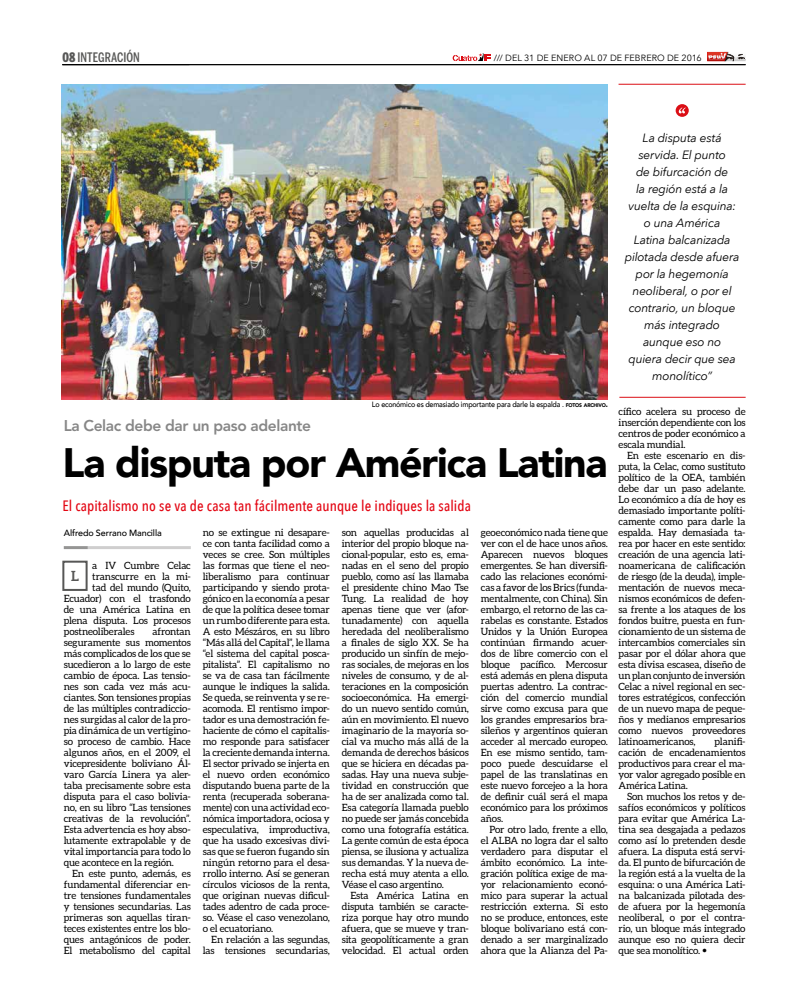
<style>
.page{position:relative;width:808px;height:1007px;background:#fff}
.page>*{position:absolute;margin:0;border:0;box-sizing:border-box;transform-origin:0 0}
.t1{font:900 41px "Avenir";letter-spacing:-.03em;color:#000}
.t2{font:800 15.5px "Avenir LT Std";letter-spacing:-.025em;color:#878787}
.t3{font:500 15px "Avenir Next Condensed";letter-spacing:.005em;color:#e30613}
.t4{font:700 14px "Aleo";color:#575756}
.t5{font:500 13px "Benton Sans Comp";letter-spacing:.005em;color:#575756}
.t6{font:italic 12px/17px "Avenir Next";letter-spacing:-.02em;color:#000;text-align:center}
.t7{font:10px/11px "Aleo";letter-spacing:-.015em;color:#000;text-align:justify}
.t8{font:9px "Avenir Next";letter-spacing:.005em;color:#000}
.t9{font:500 9px "Avenir";letter-spacing:-.01em;color:#000}
.t10{font:500 7.6px "Avenir";letter-spacing:-.025em;color:#000;scale:.94 1}
.s1{font-weight:900}
.s2{font-size:7px}
.s3{font-weight:900;font-size:5.3px}
.s4{font-family:"Avenir Next Condensed";font-weight:700}
</style>
<div class="page">
<hr style="left:62px;top:64px;width:684px;height:1px;background:#000">
<svg style="left:453px;top:53px;width:38px;height:8px"></svg>
<img style="left:707px;top:61px;width:39px;height:1px">
<svg style="left:707px;top:52px;width:38px;height:9px"></svg>
<hr style="left:619px;top:397px;width:127px;height:1px;background:#db0e15">
<svg style="left:676px;top:104px;width:13px;height:13px"></svg>
<hr style="left:618px;top:84px;width:128px;height:1px;background:#db0e15">
<img style="left:62px;top:85px;width:545px;height:315px">
<div style="left:62px;top:560px;width:26px;height:31px;border:2px solid #575756"></div>
<hr style="left:88px;top:546px;width:103px;height:3px;background:#b3b2b2">
<hr style="left:64px;top:546px;width:24px;height:3px;background:#575756">
<h3 class="t5" style="left:62px;top:49px;width:79px"><span class="s1">08</span> INTEGRACIÓN</h3>
<p class="t8" style="left:494px;top:50px;width:209px">/// DEL 31 DE ENERO AL 07 DE FEBRERO DE 2016</p>
<h2 class="t2" style="left:64px;top:416px;width:249px">La Celac debe dar un paso adelante</h2>
<p class="t10" style="left:372px;top:398px;width:253px">Lo económico es demasiado importante para darle la espalda <span class="s2">.</span> <span class="s3">FOTOS ARCHIVO</span><span class="s1">.</span></p>
<h1 class="t1" style="left:63px;top:427px;width:546px">La disputa por América Latina</h1>
<h3 class="t3" style="left:62px;top:496px;width:410px">El capitalismo no se va de casa tan fácilmente aunque le indiques la salida</h3>
<p class="t9" style="left:64px;top:525px;width:99px">Alfredo Serrano Mancilla</p>
<p class="t7" style="left:92px;top:559px;width:100px">a IV Cumbre Celac</p>
<p class="t7" style="left:92px;top:570px;width:100px">transcurre en la mi-</p>
<p class="t7" style="left:92px;top:581px;width:100px">tad del mundo (Quito,</p>
<p class="t7" style="left:64px;top:592px;width:129px">Ecuador) con el trasfondo</p>
<p class="t7" style="left:64px;top:603px;width:129px">de una América Latina en</p>
<p class="t7" style="left:64px;top:614px;width:129px">plena disputa. Los procesos</p>
<p class="t7" style="left:64px;top:625px;width:72px">postneoliberales</p>
<h3 class="t4" style="left:71px;top:567px;width:9px">L</h3>
<p class="t7" style="left:64px;top:625px;width:129px;text-indent:89px">afrontan seguramente sus momentos más complicados de los que se sucedieron a lo largo de este cambio de época. Las tensio&shy;nes son cada vez más acu&shy;ciantes. Son tensiones propias de las múltiples contradiccio&shy;nes surgidas al calor de la pro&shy;pia dinámica de un vertigino&shy;so proceso de cambio. Hace algunos años, en el 2009, el vicepresidente boliviano Ál&shy;varo García Linera ya aler&shy;taba precisamente sobre esta disputa para el caso bolivia&shy;no, en su libro “Las tensiones creativas de la revolución”.<br>Esta advertencia es hoy abso&shy;lutamente extrapolable y de vital importancia para todo lo que acontece en la región.</p>
<p class="t7" style="left:64px;top:867px;width:129px;text-indent:8px">En este punto, además, es fundamental diferenciar en&shy;tre tensiones fundamentales y tensiones secundarias. Las primeras son aquellas tiran&shy;teces existentes entre los blo&shy;ques antagónicos de poder.<br>El metabolismo del capital</p>
<p class="t7" style="left:203px;top:526px;width:129px">no se extingue ni desapare&shy;ce con tanta facilidad como a veces se cree. Son múltiples las formas que tiene el neo&shy;liberalismo para continuar participando y siendo prota&shy;gónico en la economía a pesar de que la política desee tomar un rumbo diferente para esta.<br>A esto Mészáros, en su libro “Más allá del Capital”, le llama “el sistema del capital posca&shy;pitalista”. El capitalismo no se va de casa tan fácilmente aunque le indiques la salida.<br>Se queda, se reinventa y se re&shy;acomoda. El rentismo impor&shy;tador es una demostración fe&shy;haciente de cómo el capitalis&shy;mo responde para satisfacer la creciente demanda interna.<br>El sector privado se injerta en el nuevo orden económico disputando buena parte de la renta (recuperada soberana&shy;mente) con una actividad eco&shy;nómica importadora, ociosa y especulativa, improductiva, que ha usado excesivas divi&shy;sas que se fueron fugando sin ningún retorno para el desa&shy;rrollo interno. Así se generan círculos viciosos de la renta, que originan nuevas dificul&shy;tades adentro de cada proce&shy;so. Véase el caso venezolano, o el ecuatoriano.</p>
<p class="t7" style="left:203px;top:933px;width:129px;text-align:right">En relación a las segundas, las tensiones secundarias,</p>
<p class="t7" style="left:342px;top:526px;width:129px">son aquellas producidas al interior del propio bloque na&shy;cional-popular, esto es, ema&shy;nadas en el seno del propio pueblo, como así las llamaba el presidente chino Mao Tse Tung. La realidad de hoy apenas tiene que ver (afor&shy;tunadamente) con aquella heredada del neoliberalismo a finales de siglo XX. Se ha producido un sinfín de mejo&shy;ras sociales, de mejoras en los niveles de consumo, y de al&shy;teraciones en la composición socioeconómica. Ha emergi&shy;do un nuevo sentido común, aún en movimiento. El nuevo imaginario de la mayoría so&shy;cial va mucho más allá de la demanda de derechos básicos que se hiciera en décadas pa&shy;sadas. Hay una nueva subje&shy;tividad en construcción que ha de ser analizada como tal.<br>Esa categoría llamada pueblo no puede ser jamás concebida como una fotografía estática.<br>La gente común de esta época piensa, se ilusiona y actualiza sus demandas. Y la nueva de&shy;recha está muy atenta a ello.<br>Véase el caso argentino.</p>
<p class="t7" style="left:342px;top:889px;width:129px;text-indent:8px">Esta América Latina en disputa también se caracte&shy;riza porque hay otro mundo afuera, que se mueve y tran&shy;sita geopolíticamente a gran velocidad. El actual orden</p>
<p class="t7" style="left:481px;top:526px;width:129px">geoeconómico nada tiene que ver con el de hace unos años.<br>Aparecen nuevos bloques emergentes. Se han diversifi&shy;cado las relaciones económi&shy;cas a favor de los Brics (funda&shy;mentalmente, con China). Sin embargo, el retorno de las ca&shy;rabelas es constante. Estados Unidos y la Unión Europea continúan firmando acuer&shy;dos de libre comercio con el bloque pacífico. Mercosur está además en plena disputa puertas adentro. La contrac&shy;ción del comercio mundial sirve como excusa para que los grandes empresarios bra&shy;sileños y argentinos quieran acceder al mercado europeo.<br>En ese mismo sentido, tam&shy;poco puede descuidarse el papel de las translatinas en este nuevo forcejeo a la hora de definir cuál será el mapa económico para los próximos años.</p>
<p class="t7" style="left:481px;top:823px;width:129px;text-indent:8px">Por otro lado, frente a ello, el ALBA no logra dar el salto verdadero para disputar el ámbito económico. La inte&shy;gración política exige de ma&shy;yor relacionamiento econó&shy;mico para superar la actual restricción externa. Si esto no se produce, entonces, este bloque bolivariano está con&shy;denado a ser marginalizado ahora que la Alianza del Pa-</p>
<p class="t6" style="left:625px;top:128px;width:116px">La disputa está servida. El punto<br>de bifurcación de<br>la región está a la vuelta de la esquina: o una América<br>Latina balcanizada pilotada desde afuera por la hegemonía neoliberal, o por el contrario, un bloque más integrado aunque eso no quiera decir que sea monolítico”</p>
<p class="t7" style="left:618px;top:405px;width:129px">cífico acelera su proceso de inserción dependiente con los centros de poder económico a escala mundial.</p>
<p class="t7" style="left:618px;top:449px;width:129px;text-indent:9px">En este escenario en dis&shy;puta, la Celac, como sustituto político de la OEA, también debe dar un paso adelante.<br>Lo económico a día de hoy es demasiado importante políti&shy;camente como para darle la espalda. Hay demasiada ta&shy;rea por hacer en este sentido: creación de una agencia lati&shy;noamericana de calificación de riesgo (de la deuda), imple&shy;mentación de nuevos meca&shy;nismos económicos de defen&shy;sa frente a los ataques de los fondos buitre, puesta en fun&shy;cionamiento de un sistema de intercambios comerciales sin pasar por el dólar ahora que esta divisa escasea, diseño de un plan conjunto de inversión Celac a nivel regional en sec&shy;tores estratégicos, confección de un nuevo mapa de peque&shy;ños y medianos empresarios como nuevos proveedores latinoamericanos,</p>
<p class="t7" style="left:618px;top:735px;width:129px;text-indent:96px">planifi&shy;cación de encadenamientos productivos para crear el ma&shy;yor valor agregado posible en América Latina.</p>
<p class="t7" style="left:618px;top:790px;width:129px;text-indent:9px">Son muchos los retos y de&shy;safíos económicos y políticos para evitar que América La&shy;tina sea desgajada a pedazos como así lo pretenden desde afuera. La disputa está servi&shy;da. El punto de bifurcación de la región está a la vuelta de la esquina: o una América Lati&shy;na balcanizada pilotada des&shy;de afuera por la hegemonía neoliberal, o por el contra&shy;rio, un bloque más integrado aunque eso no quiera decir que sea monolítico. <span class="s4">•</span></p>
</div>
